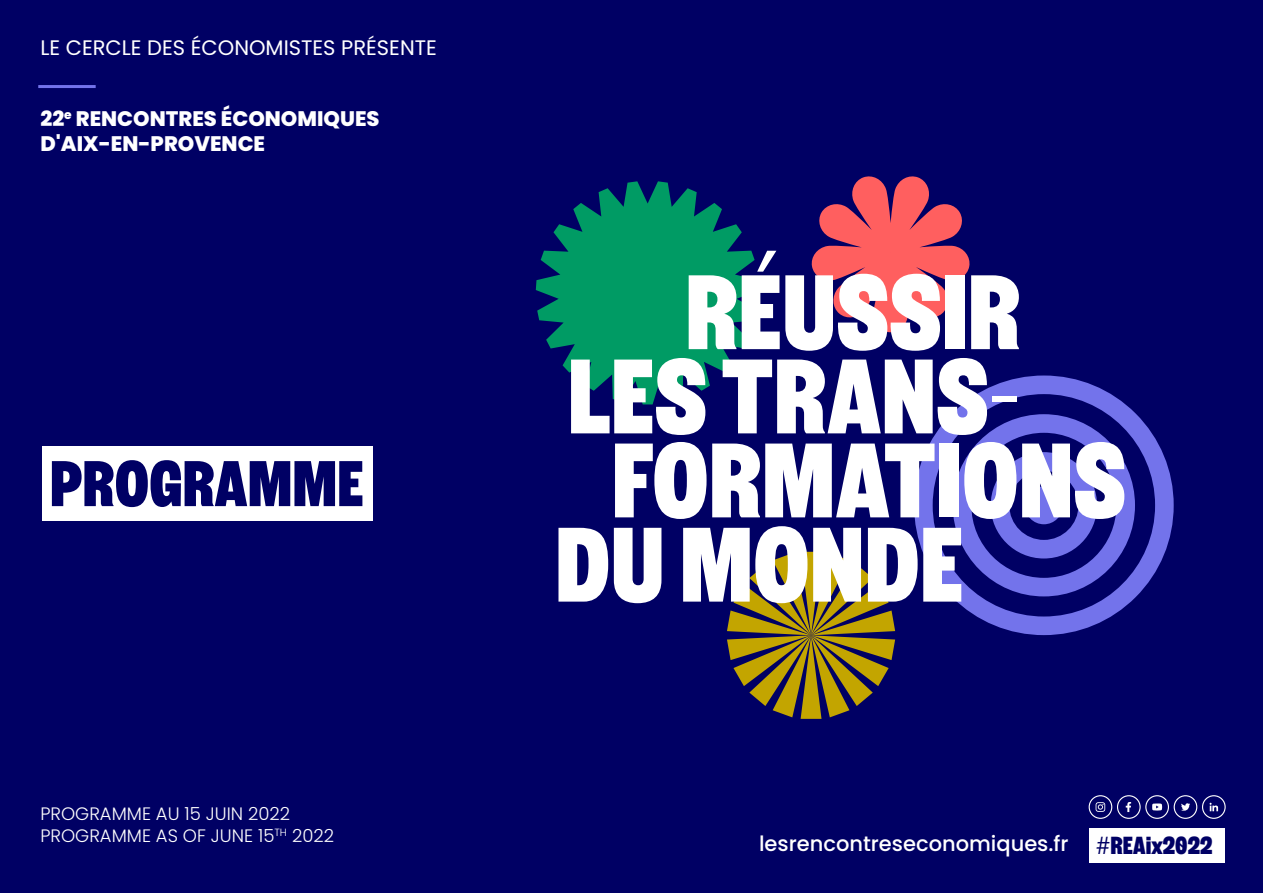
<style>
.page{position:relative;width:1263px;height:893px;background:#000064}
.page>*{position:absolute;margin:0;border:0;box-sizing:border-box;transform-origin:0 0}
.t1{font:900 75px "Salford Sans";color:#000064}
.t2{font:800 21px "Poppins";color:#fff}
.t3{font:500 21px "Poppins";color:#fff}
.t4{font:21px "Poppins";color:#fff}
.t5{font:300 18px "Poppins";color:#fff}
.s1{font-family:"Salford Sans";font-weight:900;font-size:28.8px;color:#000064}
</style>
<div class="page">
<svg style="left:536px;top:181px;width:206px;height:177px;fill:#009b64"></svg>
<svg style="left:1135px;top:413px;width:39px;height:185px"></svg>
<svg style="left:689px;top:275px;width:47px;height:74px;background:#d3ede4"></svg>
<svg style="left:742px;top:176px;width:277px;height:175px"></svg>
<svg style="left:558px;top:358px;width:577px;height:361px"></svg>
<div style="left:43px;top:446px;width:330px;height:75px;background:#fff"></div>
<hr style="left:38px;top:85px;width:58px;height:3px;background:#7373eb">
<div style="left:1089px;top:828px;width:136px;height:35px;background:#fff"></div>
<svg style="left:1095px;top:802px;width:10px;height:10px"></svg>
<div style="left:1089px;top:795px;width:23px;height:24px;border:1px solid #fff;border-radius:50%"></div>
<svg style="left:1126px;top:802px;width:5px;height:10px"></svg>
<div style="left:1117px;top:795px;width:24px;height:24px;border:1px solid #fff;border-radius:50%"></div>
<svg style="left:1152px;top:803px;width:10px;height:7px"></svg>
<div style="left:1145px;top:795px;width:24px;height:24px;border:1px solid #fff;border-radius:50%"></div>
<svg style="left:1181px;top:803px;width:9px;height:8px"></svg>
<div style="left:1174px;top:795px;width:23px;height:24px;border:1px solid #fff;border-radius:50%"></div>
<svg style="left:1209px;top:803px;width:9px;height:8px"></svg>
<div style="left:1202px;top:795px;width:24px;height:24px;border:1px solid #fff;border-radius:50%"></div>
<p class="t4" style="left:40px;top:36px;width:398px">LE CERCLE DES ÉCONOMISTES PRÉSENTE</p>
<p class="t2" style="left:40px;top:106px;width:341px">22<sup>e</sup> RENCONTRES ÉCONOMIQUES</p>
<p class="t2" style="left:40px;top:132px;width:226px">D'AIX-EN-PROVENCE</p>
<p class="t1" style="left:50px;top:436px;width:315px">PROGRAMME</p>
<p class="t5" style="left:40px;top:804px;width:251px">PROGRAMME AU 15 JUIN 2022</p>
<p class="t5" style="left:40px;top:825px;width:295px">PROGRAMME AS OF JUNE 15<sup>TH</sup> 2022</p>
<p class="t3" style="left:759px;top:831px;width:455px">lesrencontreseconomiques.fr <span class="s1">#REAix2022</span></p>
</div>
